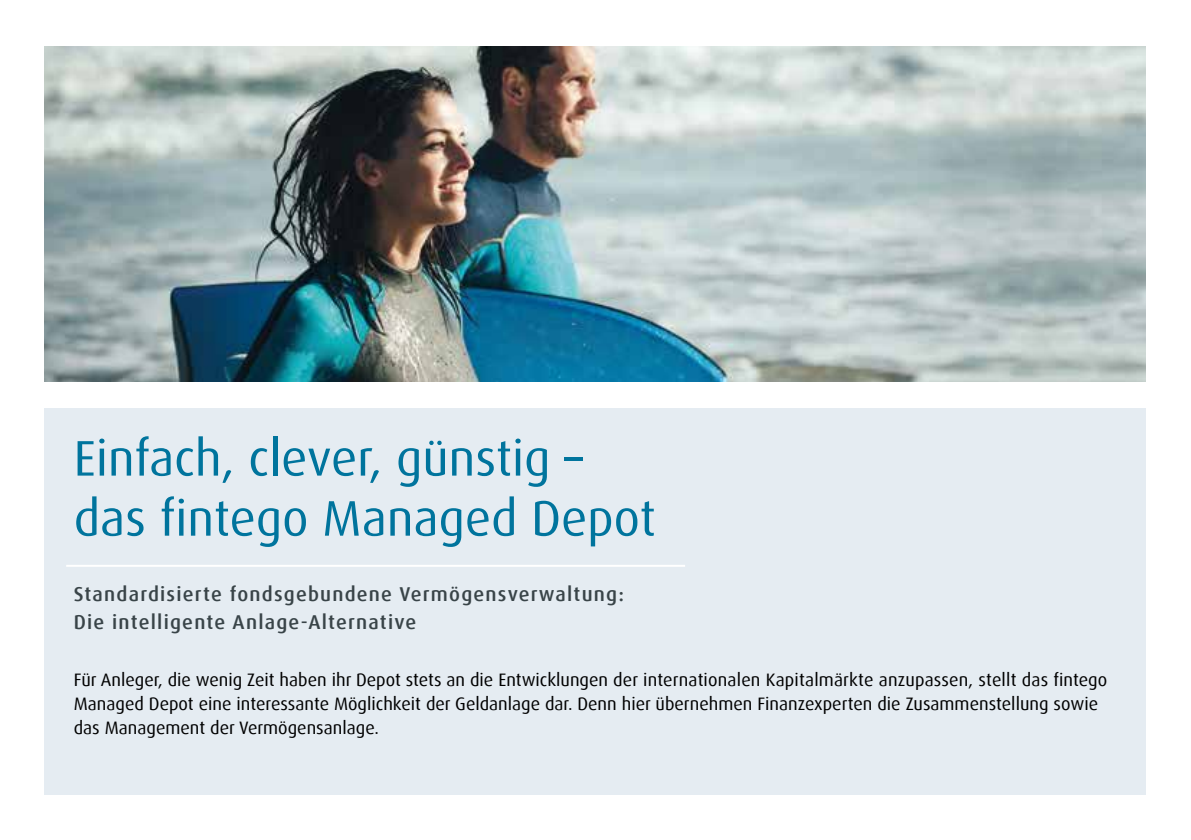
<style>
.page{position:relative;width:1191px;height:840px;background:#fff}
.page>*{position:absolute;margin:0;border:0;box-sizing:border-box;transform-origin:0 0}
.t1{font:50px/60px "Dax";color:#00749d}
.t2{font:500 20px/28px "Dax";letter-spacing:.06em;color:#394448}
.t3{font:18px/24px "Dax";color:#000}
</style>
<div class="page">
<img style="left:44px;top:47px;width:1101px;height:334px">
<div style="left:44px;top:408px;width:1101px;height:386px;background:#e5ecf2"></div>
<hr style="left:66px;top:564px;width:619px;height:2px;background:#fff">
<h1 class="t1" style="left:74px;top:428px;width:583px">Einfach, clever, günstig – das fintego Managed Depot</h1>
<p class="t2" style="left:74px;top:580px;width:551px">Standardisierte fondsgebundene Vermögensverwaltung:<br>Die intelligente Anlage-Alternative</p>
<p class="t3" style="left:74px;top:667px;width:1035px">Für Anleger, die wenig Zeit haben ihr Depot stets an die Entwicklungen der internationalen Kapitalmärkte anzupassen, stellt das fintego<br>Managed Depot eine interessante Möglichkeit der Geldanlage dar. Denn hier übernehmen Finanzexperten die Zusammenstellung sowie das Management der Vermögensanlage.</p>
</div>
